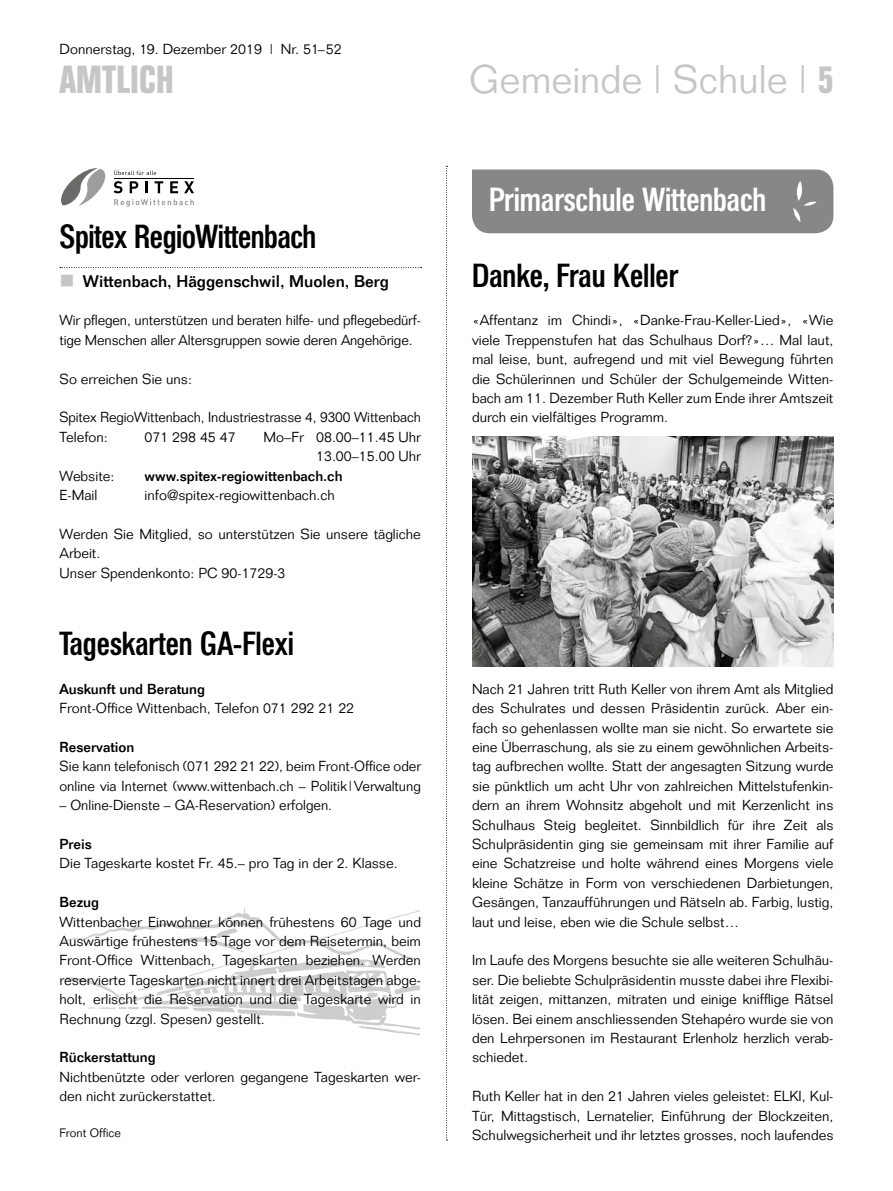
<style>
.page{position:relative;width:893px;height:1191px;background:#fff}
.page>*{position:absolute;margin:0;border:0;box-sizing:border-box;transform-origin:0 0}
.t1{font:300 39px "Folio";color:#c6c6c6}
.t2{font:700 39px "Folio Condensed BQ";letter-spacing:.015em;color:#c6c6c6}
.t3{font:500 33px "Folio Condensed BQ";color:#000}
.t4{font:500 33px "Folio Condensed BQ";color:#fff}
.t5{font:500 16.5px "Folio";color:#000}
.t6{font:300 14.25px/19.4px "Folio";color:#000}
.t7{font:500 14.25px "Folio";color:#000}
.t8{font:300 12px "Folio";color:#000}
.s1{font-family:"Folio Condensed BQ";font-weight:700}
</style>
<div class="page">
<svg style="left:446px;top:166px;width:1px;height:974px"></svg>
<svg style="left:60px;top:267px;width:362px;height:1px"></svg>
<svg style="left:61px;top:168px;width:45px;height:38px"></svg>
<svg style="left:114px;top:181px;width:8px;height:12px"></svg>
<svg style="left:130px;top:181px;width:8px;height:12px"></svg>
<svg style="left:145px;top:181px;width:3px;height:12px"></svg>
<svg style="left:155px;top:181px;width:8px;height:12px"></svg>
<svg style="left:170px;top:181px;width:8px;height:12px"></svg>
<svg style="left:184px;top:181px;width:10px;height:12px"></svg>
<hr style="left:114px;top:178px;width:80px;height:1px;background:#000">
<svg style="left:114px;top:170px;width:42px;height:5px"></svg>
<svg style="left:114px;top:199px;width:80px;height:8px"></svg>
<img style="left:63px;top:908px;width:357px;height:128px">
<div style="left:472px;top:169px;width:361px;height:64px;background:#878787"></div>
<img style="left:472px;top:436px;width:361px;height:230px">
<p class="t6" style="left:60px;top:39px;width:284px">Donnerstag, 19. Dezember 2019 | Nr. 51–52</p>
<h1 class="t2" style="left:60px;top:58px;width:116px">AMTLICH</h1>
<h2 class="t3" style="left:60px;top:218px;width:258px">Spitex RegioWittenbach</h2>
<p class="t5" style="left:83px;top:271px;width:307px">Wittenbach, Häggenschwil, Muolen, Berg</p>
<p class="t6" style="left:60px;top:311px;width:363px">Wir pflegen, unterstützen und beraten hilfe- und pflegebedürf&shy;tige Menschen aller Altersgruppen sowie deren Angehörige.</p>
<p class="t6" style="left:60px;top:369px;width:134px">So erreichen Sie uns:</p>
<p class="t6" style="left:60px;top:407px;width:363px">Spitex RegioWittenbach, Industriestrasse 4, 9300 Wittenbach<br>Telefon:</p>
<p class="t6" style="left:145px;top:427px;width:93px">071 298 45 47</p>
<p class="t6" style="left:264px;top:427px;width:159px;text-align:right">Mo–Fr 08.00–11.45 Uhr<br>13.00–15.00 Uhr</p>
<p class="t6" style="left:60px;top:466px;width:56px">Website:</p>
<p class="t7" style="left:145px;top:467px;width:199px">www.spitex-regiowittenbach.ch</p>
<p class="t6" style="left:60px;top:485px;width:39px">E-Mail</p>
<p class="t6" style="left:145px;top:485px;width:192px">info@spitex-regiowittenbach.ch</p>
<p class="t6" style="left:60px;top:524px;width:363px">Werden Sie Mitglied, so unterstützen Sie unsere tägliche<br>Arbeit.<br>Unser Spendenkonto: PC 90-1729-3</p>
<h2 class="t3" style="left:60px;top:625px;width:236px">Tageskarten GA-Flexi</h2>
<p class="t7" style="left:60px;top:680px;width:147px">Auskunft und Beratung</p>
<p class="t6" style="left:60px;top:698px;width:296px">Front-Office Wittenbach, Telefon 071 292 21 22</p>
<p class="t7" style="left:60px;top:738px;width:76px">Reservation</p>
<p class="t6" style="left:60px;top:756px;width:363px">Sie kann telefonisch (071 292 21 22), beim Front-Office oder online via Internet (www.wittenbach.ch – Politik|Verwaltung</p>
<p class="t6" style="left:60px;top:795px;width:274px">– Online-Dienste – GA-Reservation) erfolgen.</p>
<p class="t7" style="left:60px;top:835px;width:34px">Preis</p>
<p class="t6" style="left:60px;top:853px;width:340px">Die Tageskarte kostet Fr. 45.– pro Tag in der 2. Klasse.</p>
<p class="t7" style="left:60px;top:893px;width:41px">Bezug</p>
<p class="t6" style="left:60px;top:912px;width:363px;text-align:justify">Wittenbacher Einwohner können frühestens 60 Tage und Auswärtige frühestens 15 Tage vor dem Reisetermin, beim Front-Office Wittenbach, Tageskarten beziehen. Werden reservierte Tageskarten nicht innert drei Arbeitstagen abge&shy;holt, erlischt die Reservation und die Tageskarte wird in Rechnung (zzgl. Spesen) gestellt.</p>
<p class="t7" style="left:60px;top:1048px;width:98px">Rückerstattung</p>
<p class="t6" style="left:60px;top:1067px;width:363px">Nichtbenützte oder verloren gegangene Tageskarten wer&shy;den nicht zurückerstattet.</p>
<p class="t8" style="left:60px;top:1125px;width:63px">Front Office</p>
<h1 class="t1" style="left:469px;top:56px;width:366px">Gemeinde | Schule | <span class="s1">5</span></h1>
<h2 class="t4" style="left:489px;top:181px;width:279px">Primarschule Wittenbach</h2>
<h2 class="t3" style="left:472px;top:257px;width:208px">Danke, Frau Keller</h2>
<p class="t6" style="left:472px;top:311px;width:363px;text-align:justify">«Affentanz im Chindi», «Danke-Frau-Keller-Lied», «Wie viele Treppenstufen hat das Schulhaus Dorf?»… Mal laut, mal leise, bunt, aufregend und mit viel Bewegung führten die Schülerinnen und Schüler der Schulgemeinde Witten&shy;bach am 11. Dezember Ruth Keller zum Ende ihrer Amtszeit durch ein vielfältiges Programm.</p>
<p class="t6" style="left:472px;top:679px;width:363px;text-align:justify">Nach 21 Jahren tritt Ruth Keller von ihrem Amt als Mitglied des Schulrates und dessen Präsidentin zurück. Aber ein&shy;fach so gehenlassen wollte man sie nicht. So erwartete sie eine Überraschung, als sie zu einem gewöhnlichen Arbeits&shy;tag aufbrechen wollte. Statt der angesagten Sitzung wurde sie pünktlich um acht Uhr von zahlreichen Mittelstufenkin&shy;dern an ihrem Wohnsitz abgeholt und mit Kerzenlicht ins Schulhaus Steig begleitet. Sinnbildlich für ihre Zeit als Schulpräsidentin ging sie gemeinsam mit ihrer Familie auf eine Schatzreise und holte während eines Morgens viele kleine Schätze in Form von verschiedenen Darbietungen, Gesängen, Tanzaufführungen und Rätseln ab. Farbig, lustig, laut und leise, eben wie die Schule selbst…</p>
<p class="t6" style="left:472px;top:950px;width:363px;text-align:justify">Im Laufe des Morgens besuchte sie alle weiteren Schulhäu&shy;ser. Die beliebte Schulpräsidentin musste dabei ihre Flexibi&shy;lität zeigen, mittanzen, mitraten und einige knifflige Rätsel lösen. Bei einem anschliessenden Stehapéro wurde sie von den Lehrpersonen im Restaurant Erlenholz herzlich verab&shy;schiedet.</p>
<p class="t6" style="left:472px;top:1086px;width:363px;text-align:justify">Ruth Keller hat in den 21 Jahren vieles geleistet: ELKI, Kul-Tür, Mittagstisch, Lernatelier, Einführung der Blockzeiten, Schulwegsicherheit und ihr letztes grosses, noch laufendes</p>
</div>
